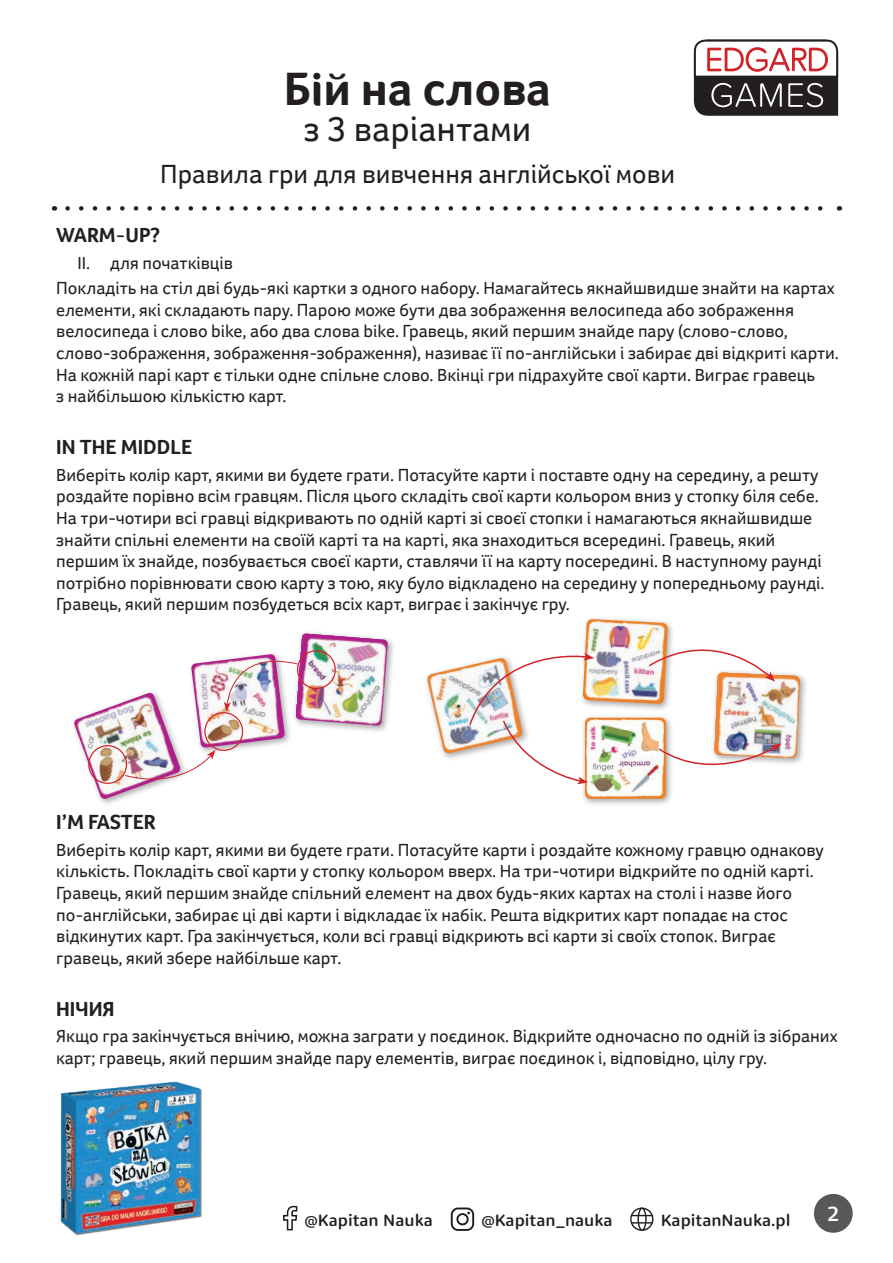
<style>
.page{position:relative;width:893px;height:1263px;background:#fff}
.page>*{position:absolute;margin:0;border:0;box-sizing:border-box;transform-origin:0 0}
.t1{font:700 48px "Foco";color:#231f20}
.t2{font:36px "Foco";color:#231f20}
.t3{font:27px "Foco";color:#231f20}
.śródtytuł{font:700 21px "Foco";color:#231f20}
.t4{font:500 21px "Dita";color:#fff}
.Styl_akapitowy_1{font:18px/21.6px "Foco";color:#231f20}
.śródtytuł-2{font:18px/21.6px "Foco";color:#231f20}
.podpunkt{font:18px "Foco";color:#231f20}
.t5{font:500 16.8px "Dita";color:#231f20}
</style>
<div class="page">
<svg style="left:68px;top:206px;width:755px;height:5px"></svg>
<svg style="left:694px;top:40px;width:144px;height:76px"></svg>
<svg style="left:283px;top:1206px;width:14px;height:24px"></svg>
<svg style="left:630px;top:1207px;width:23px;height:24px"></svg>
<svg style="left:451px;top:1207px;width:23px;height:24px"></svg>
<div style="left:814px;top:1194px;width:39px;height:39px;background:#57585a;border-radius:50%"></div>
<div style="left:292px;top:629px;width:103px;height:104px;background:#231f20;opacity:.4"></div>
<img style="left:295px;top:633px;width:93px;height:93px">
<div style="left:71px;top:689px;width:117px;height:117px;background:#231f20;opacity:.4"></div>
<img style="left:74px;top:693px;width:107px;height:106px">
<img style="left:88px;top:648px;width:248px;height:142px">
<div style="left:424px;top:654px;width:106px;height:107px;background:#231f20;opacity:.4"></div>
<img style="left:427px;top:658px;width:41px;height:96px">
<div style="left:581px;top:714px;width:93px;height:93px;background:#231f20;opacity:.4"></div>
<img style="left:585px;top:718px;width:81px;height:81px">
<div style="left:710px;top:668px;width:98px;height:98px;background:#231f20;opacity:.4"></div>
<img style="left:714px;top:672px;width:86px;height:86px">
<div style="left:579px;top:615px;width:96px;height:97px;background:#231f20;opacity:.4"></div>
<img style="left:583px;top:619px;width:85px;height:85px">
<svg style="left:468px;top:645px;width:126px;height:139px"></svg>
<svg style="left:657px;top:743px;width:125px;height:41px"></svg>
<svg style="left:647px;top:625px;width:128px;height:57px"></svg>
<img style="left:60px;top:1081px;width:142px;height:155px">
<p class="t1" style="left:284px;top:57px;width:268px">Бій на слова</p>
<p class="t2" style="left:304px;top:105px;width:229px">з 3 варіантами</p>
<p class="t3" style="left:160px;top:156px;width:516px">Правила гри для вивчення англійської мови</p>
<p class="śródtytuł" style="left:56px;top:221px;width:106px">WARM-UP?</p>
<p class="podpunkt" style="left:78px;top:251px;width:157px">II. для початківців</p>
<p class="Styl_akapitowy_1" style="left:56px;top:277px;width:784px">Покладіть на стіл дві будь-які картки з одного набору. Намагайтесь якнайшвидше знайти на картах елементи, які складають пару. Парою може бути два зображення велосипеда або зображення велосипеда і слово bike, або два слова bike. Гравець, який першим знайде пару (слово-слово, слово-зображення, зображення-зображення), називає її по-англійськи і забирає дві відкриті карти.<br>На кожній парі карт є тільки одне спільне слово. Вкінці гри підрахуйте свої карти. Виграє гравець<br>з найбільшою кількістю карт.</p>
<p class="śródtytuł" style="left:56px;top:433px;width:137px">IN THE MIDDLE</p>
<p class="Styl_akapitowy_1" style="left:56px;top:464px;width:770px">Виберіть колір карт, якими ви будете грати. Потасуйте карти і поставте одну на середину, а решту роздайте порівно всім гравцям. Після цього складіть свої карти кольором вниз у стопку біля себе.<br>На три-чотири всі гравці відкривають по одній карті зі своєї стопки і намагаються якнайшвидше знайти спільні елементи на своїй карті та на карті, яка знаходиться всередині. Гравець, який першим їх знайде, позбувається своєї карти, ставлячи її на карту посередині. В наступному раунді потрібно порівнювати свою карту з тою, яку було відкладено на середину у попередньому раунді.<br>Гравець, який першим позбудеться всіх карт, виграє і закінчує гру.</p>
<p class="śródtytuł" style="left:56px;top:808px;width:101px">I’M FASTER</p>
<p class="Styl_akapitowy_1" style="left:56px;top:839px;width:769px">Виберіть колір карт, якими ви будете грати. Потасуйте карти і роздайте кожному гравцю однакову кількість. Покладіть свої карти у стопку кольором вверх. На три-чотири відкрийте по одній карті.<br>Гравець, який першим знайде спільний елемент на двох будь-яких картах на столі і назве його по-англійськи, забирає ці дві карти і відкладає їх набік. Решта відкритих карт попадає на стос відкинутих карт. Гра закінчується, коли всі гравці відкриють всі карти зі своїх стопок. Виграє гравець, який збере найбільше карт.</p>
<p class="śródtytuł" style="left:56px;top:995px;width:60px">НІЧИЯ</p>
<p class="śródtytuł-2" style="left:56px;top:1025px;width:783px">Якщо гра закінчується внічию, можна заграти у поєдинок. Відкрийте одночасно по одній із зібраних карт; гравець, який першим знайде пару елементів, виграє поєдинок і, відповідно, цілу гру.</p>
<p class="t5" style="left:304px;top:1209px;width:130px">@Kapitan Nauka</p>
<p class="t5" style="left:481px;top:1209px;width:133px">@Kapitan_nauka</p>
<p class="t5" style="left:661px;top:1209px;width:131px">KapitanNauka.pl</p>
<p class="t4" style="left:827px;top:1200px;width:13px">2</p>
</div>
